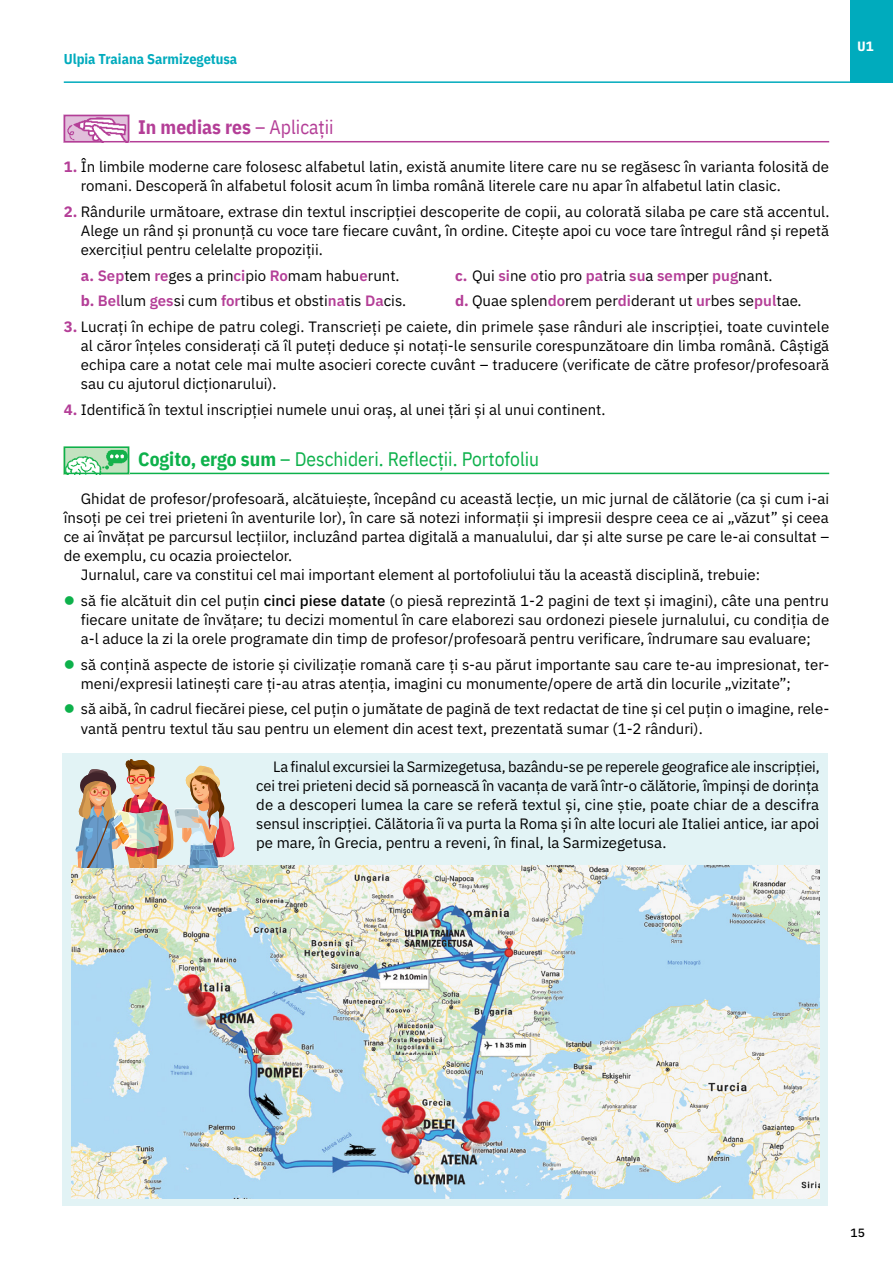
<style>
.page{position:relative;width:893px;height:1263px;background:#fff}
.page>*{position:absolute;margin:0;border:0;box-sizing:border-box;transform-origin:0 0}
.t1{font:19.5px "IBM Plex Sans Cond";color:#0db14b}
.t2{font:700 19.5px "IBM Plex Sans Cond";color:#b43e97}
.t3{font:15px/19.2px "IBM Plex Sans";color:#000}
.t4{font:700 14.25px "IBM Plex Sans Cond";color:#00abbd}
.t5{font:700 13.5px "IBM Plex Mono";color:#fff}
.t6{font:500 12px "IBM Plex Mono";color:#000}
.s1{font-weight:400}
.s2{font-weight:700;color:#b43e97}
.s3{font-weight:600;color:#b43e97}
.s4{font-weight:700}
.s5{color:#0db14b}
.s6{font-weight:500}
</style>
<div class="page">
<div style="left:850px;top:0;width:43px;height:83px;background:#00abbd"></div>
<hr style="left:64px;top:81px;width:829px;height:2px;background:#00abbd">
<div style="left:63px;top:753px;width:765px;height:452px;background:#e2f3f5"></div>
<hr style="left:64px;top:141px;width:765px;height:1px;background:#b43e97">
<hr style="left:64px;top:473px;width:765px;height:1px;background:#0db14b">
<img style="left:67px;top:118px;width:59px;height:21px">
<div style="left:64px;top:115px;width:65px;height:27px;border:2px solid #b43e97"></div>
<img style="left:67px;top:449px;width:59px;height:22px">
<div style="left:64px;top:446px;width:65px;height:28px;border:2px solid #0db14b"></div>
<img style="left:71px;top:865px;width:748px;height:333px">
<img style="left:75px;top:759px;width:159px;height:109px">
<p class="t4" style="left:64px;top:47px;width:175px">Ulpia Traiana Sarmizegetusa</p>
<h1 class="t2" style="left:138px;top:112px;width:197px">In medias res <span class="s1">– Aplicații</span></h1>
<p class="t3" style="left:81px;top:156px;width:750px;text-indent:-17px"><span class="s2">1.</span> În limbile moderne care folosesc alfabetul latin, există anumite litere care nu se regăsesc în varianta folosită de romani. Descoperă în alfabetul folosit acum în limba română literele care nu apar în alfabetul latin clasic.</p>
<p class="t3" style="left:81px;top:201px;width:750px;text-align:justify;text-indent:-17px"><span class="s2">2.</span> Rândurile următoare, extrase din textul inscripției descoperite de copii, au colorată silaba pe care stă accentul.<br>Alege un rând și pronunță cu voce tare fiecare cuvânt, în ordine. Citește apoi cu voce tare întregul rând și repetă exercițiul pentru celelalte propoziții.</p>
<p class="t3" style="left:81px;top:261px;width:327px;line-height:25.5px"><span class="s2">a.</span> <span class="s3">Sep</span>tem <span class="s3">re</span>ges a prin<span class="s3">ci</span>pio <span class="s3">Ro</span>mam habu<span class="s3">e</span>runt. <span class="s2">b.</span> <span class="s3">Bel</span>lum <span class="s3">ges</span>si cum <span class="s3">for</span>tibus et obsti<span class="s3">na</span>tis <span class="s3">Da</span>cis.</p>
<p class="t3" style="left:455px;top:261px;width:348px;line-height:25.5px"><span class="s2">c.</span> Qui <span class="s3">si</span>ne <span class="s3">o</span>tio pro <span class="s3">pa</span>tria <span class="s3">su</span>a <span class="s3">sem</span>per <span class="s3">pug</span>nant.<br><span class="s2">d.</span> Quae splen<span class="s3">do</span>rem per<span class="s3">di</span>derant ut <span class="s3">ur</span>bes se<span class="s3">pul</span>tae.</p>
<p class="t3" style="left:81px;top:315px;width:750px;text-align:justify;text-indent:-17px"><span class="s2">3.</span> Lucrați în echipe de patru colegi. Transcrieți pe caiete, din primele șase rânduri ale inscripției, toate cuvintele al căror înțeles considerați că îl puteți deduce și notați-le sensurile corespunzătoare din limba română. Câștigă echipa care a notat cele mai multe asocieri corecte cuvânt – traducere (verificate de către profesor/profesoară sau cu ajutorul dicționarului).</p>
<p class="t3" style="left:64px;top:398px;width:543px"><span class="s2">4.</span> Identifică în textul inscripției numele unui oraș, al unei țări și al unui continent.</p>
<h1 class="t1" style="left:138px;top:444px;width:403px"><span class="s4">Cogito, ergo sum</span> – Deschideri. Reflecții. Portofoliu</h1>
<p class="t3" style="left:81px;top:488px;width:750px">Ghidat de profesor/profesoară, alcătuiește, începând cu această lecție, un mic jurnal de călătorie (ca și cum i-ai</p>
<p class="t3" style="left:64px;top:507px;width:766px">însoți pe cei trei prieteni în aventurile lor), în care să notezi informații și impresii despre ceea ce ai „văzut” și ceea</p>
<p class="t3" style="left:64px;top:526px;width:767px">ce ai învățat pe parcursul lecțiilor, incluzând partea digitală a manualului, dar și alte surse pe care le-ai consultat –</p>
<p class="t3" style="left:64px;top:545px;width:230px">de exemplu, cu ocazia proiectelor.</p>
<p class="t3" style="left:81px;top:564px;width:681px">Jurnalul, care va constitui cel mai important element al portofoliului tău la această disciplină, trebuie:</p>
<p class="t3" style="left:81px;top:590px;width:750px;text-align:justify;text-indent:-17px"><span class="s5">●</span> să fie alcătuit din cel puțin <span class="s6">cinci piese datate</span> (o piesă reprezintă 1-2 pagini de text și imagini), câte una pentru fiecare unitate de învățare; tu decizi momentul în care elaborezi sau ordonezi piesele jurnalului, cu condiția de a-l aduce la zi la orele programate din timp de profesor/profesoară pentru verificare, îndrumare sau evaluare;</p>
<p class="t3" style="left:81px;top:654px;width:750px;text-indent:-17px"><span class="s5">●</span> să conțină aspecte de istorie și civilizație romană care ți s-au părut importante sau care te-au impresionat, ter&shy;meni/expresii latinești care ți-au atras atenția, imagini cu monumente/opere de artă din locurile „vizitate”;</p>
<p class="t3" style="left:81px;top:698px;width:750px;text-indent:-17px"><span class="s5">●</span> să aibă, în cadrul fiecărei piese, cel puțin o jumătate de pagină de text redactat de tine și cel puțin o imagine, rele&shy;vantă pentru textul tău sau pentru un element din acest text, prezentată sumar (1-2 rânduri).</p>
<p class="t3" style="left:256px;top:756px;width:565px;text-align:justify;text-indent:17px">La finalul excursiei la Sarmizegetusa, bazându-se pe reperele geografice ale inscripției, cei trei prieteni decid să pornească în vacanţa de vară într-o călătorie, împinși de dorința de a descoperi lumea la care se referă textul și, cine știe, poate chiar de a descifra sensul inscripției. Călătoria îi va purta la Roma și în alte locuri ale Italiei antice, iar apoi pe mare, în Grecia, pentru a reveni, în final, la Sarmizegetusa.</p>
<p class="t5" style="left:858px;top:35px;width:18px">U1</p>
<p class="t6" style="left:850px;top:1224px;width:16px">15</p>
</div>
